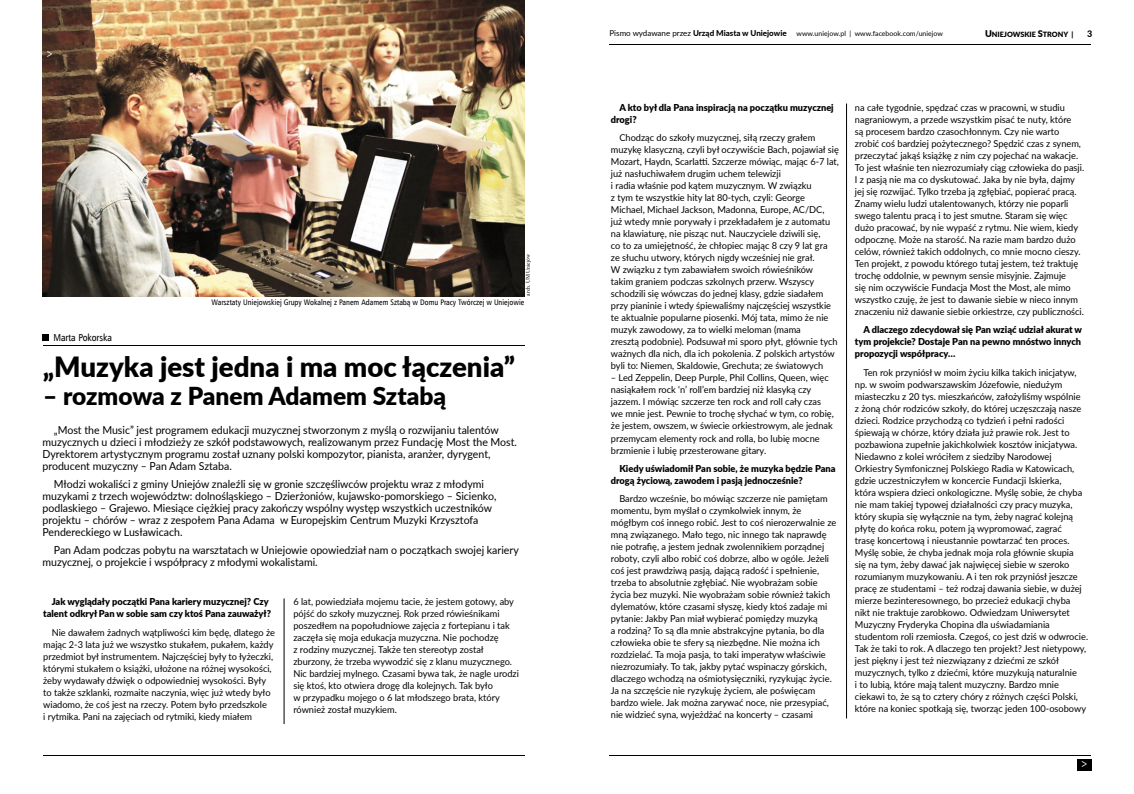
<style>
.page{position:relative;width:1134px;height:794px;background:#fff}
.page>*{position:absolute;margin:0;border:0;box-sizing:border-box;transform-origin:0 0}
.t1{font:900 27.9px "Lato";color:#000}
.t2{font:900 24.7px "Lato";color:#000}
.t3{font:700 12px "Minion Pro";color:#fff;scale:.86 1}
.t4{font:11px/12px "Lato";color:#000;scale:.96 1}
.t5{font:10px "Humnst 777 Cn EU";color:#000}
.t6{font:9.5px/12px "Lato";color:#000}
.t7{font:900 9.5px/12px "Lato";color:#000}
.t8{font:800 9px "Lato";color:#000}
.t9{font:8px "Humnst 777 Cn EU";color:#000}
.t10{font:900 7.2px "Lato";color:#000}
.t11{font:7px "Lato";color:#000}
.t12{font:5.6px "Times New Roman";color:#000}
.s1{font-size:8px}
.s2{font-weight:800;font-size:8px}
.s3{font-size:9.2px}
</style>
<div class="page">
<hr style="left:43px;top:755px;width:481px;height:1px;background:#000">
<hr style="left:609px;top:44px;width:482px;height:1px;background:#000">
<hr style="left:609px;top:755px;width:482px;height:1px;background:#000">
<hr style="left:284px;top:598px;width:1px;height:126px;background:#000">
<hr style="left:846px;top:103px;width:1px;height:615px;background:#000">
<hr style="left:43px;top:345px;width:481px;height:1px;background:#000">
<svg style="left:43px;top:334px;width:6px;height:6px"></svg>
<img style="left:43px;top:0;width:481px;height:296px">
<div style="left:1077px;top:758px;width:14px;height:12px;background:#000"></div>
<p class="t3" style="left:47px;top:44px;width:8px">&gt;</p>
<p class="t12" style="left:524px;top:296px;width:44px;rotate:-90deg">arch. UM Uniejów</p>
<p class="t9" style="left:211px;top:297px;width:315px">Warsztaty Uniejowskiej Grupy Wokalnej z Panem Adamem Sztabą w Domu Pracy Twórczej w Uniejowie</p>
<p class="t5" style="left:53px;top:331px;width:60px">Marta Pokorska</p>
<h1 class="t1" style="left:43px;top:346px;width:473px">„Muzyka jest jedna i ma moc łączenia”</h1>
<h2 class="t2" style="left:43px;top:377px;width:404px">– rozmowa z Panem Adamem Sztabą</h2>
<p class="t4" style="left:43px;top:424px;width:496px;text-indent:11px">„Most the Music” jest programem edukacji muzycznej stworzonym z myślą o rozwijaniu talentów muzycznych u dzieci i młodzieży ze szkół podstawowych, realizowanym przez Fundację Most the Most.<br>Dyrektorem artystycznym programu został uznany polski kompozytor, pianista, aranżer, dyrygent, producent muzyczny – Pan Adam Sztaba.</p>
<p class="t4" style="left:43px;top:477px;width:474px;text-indent:11px">Młodzi wokaliści z gminy Uniejów znaleźli się w gronie szczęśliwców projektu wraz z młodymi muzykami z trzech województw: dolnośląskiego – Dzierżoniów, kujawsko-pomorskiego – Sicienko, podlaskiego – Grajewo. Miesiące ciężkiej pracy zakończy wspólny występ wszystkich uczestników projektu – chórów – wraz z zespołem Pana Adama w Europejskim Centrum Muzyki Krzysztofa Pendereckiego w Lusławicach.</p>
<p class="t4" style="left:43px;top:543px;width:498px;text-indent:11px">Pan Adam podczas pobytu na warsztatach w Uniejowie opowiedział nam o początkach swojej kariery muzycznej, o projekcie i współpracy z młodymi wokalistami.</p>
<p class="t7" style="left:43px;top:595px;width:229px;text-align:right">Jak wyglądały początki Pana kariery muzycznej? Czy talent odkrył Pan w sobie sam czy ktoś Pana zauważył?</p>
<p class="t6" style="left:43px;top:625px;width:233px;text-indent:9px">Nie dawałem żadnych wątpliwości kim będę, dlatego że mając 2-3 lata już we wszystko stukałem, pukałem, każdy przedmiot był instrumentem. Najczęściej były to łyżeczki, którymi stukałem o książki, ułożone na różnej wysokości, żeby wydawały dźwięk o odpowiedniej wysokości. Były to także szklanki, rozmaite naczynia, więc już wtedy było wiadomo, że coś jest na rzeczy. Potem było przedszkole<br>i rytmika. Pani na zajęciach od rytmiki, kiedy miałem</p>
<p class="t6" style="left:293px;top:595px;width:227px">6 lat, powiedziała mojemu tacie, że jestem gotowy, aby pójść do szkoły muzycznej. Rok przed rówieśnikami poszedłem na popołudniowe zajęcia z fortepianu i tak zaczęła się moja edukacja muzyczna. Nie pochodzę<br>z rodziny muzycznej. Także ten stereotyp został zburzony, że trzeba wywodzić się z klanu muzycznego.<br>Nic bardziej mylnego. Czasami bywa tak, że nagle urodzi się ktoś, kto otwiera drogę dla kolejnych. Tak było<br>w przypadku mojego o 6 lat młodszego brata, który również został muzykiem.</p>
<p class="t11" style="left:609px;top:28px;width:335px"><span class="s1">Pismo wydawane przez</span> <span class="s2">Urząd Miasta w Uniejowie</span> www.uniejow.pl | www.facebook.com/uniejow</p>
<p class="t10" style="left:985px;top:29px;width:90px"><span class="s3">U</span>NIEJOWSKIE <span class="s3">S</span>TRONY |</p>
<p class="t8" style="left:1087px;top:27px;width:7px">3</p>
<p class="t7" style="left:611px;top:101px;width:224px;text-indent:9px">A kto był dla Pana inspiracją na początku muzycznej drogi?</p>
<p class="t6" style="left:611px;top:131px;width:230px;text-indent:9px">Chodząc do szkoły muzycznej, siłą rzeczy grałem muzykę klasyczną, czyli był oczywiście Bach, pojawiał się Mozart, Haydn, Scarlatti. Szczerze mówiąc, mając 6-7 lat, już nasłuchiwałem drugim uchem telewizji<br>i radia właśnie pod kątem muzycznym. W związku<br>z tym te wszystkie hity lat 80-tych, czyli: George Michael, Michael Jackson, Madonna, Europe, AC/DC,<br>już wtedy mnie porywały i przekładałem je z automatu na klawiaturę, nie pisząc nut. Nauczyciele dziwili się,<br>co to za umiejętność, że chłopiec mając 8 czy 9 lat gra<br>ze słuchu utwory, których nigdy wcześniej nie grał.<br>W związku z tym zabawiałem swoich rówieśników<br>takim graniem podczas szkolnych przerw. Wszyscy schodzili się wówczas do jednej klasy, gdzie siadałem przy pianinie i wtedy śpiewaliśmy najczęściej wszystkie te aktualnie popularne piosenki. Mój tata, mimo że nie muzyk zawodowy, za to wielki meloman (mama<br>zresztą podobnie). Podsuwał mi sporo płyt, głównie tych ważnych dla nich, dla ich pokolenia. Z polskich artystów byli to: Niemen, Skaldowie, Grechuta; ze światowych</p>
<p class="t6" style="left:611px;top:371px;width:224px">– Led Zeppelin, Deep Purple, Phil Collins, Queen, więc nasiąkałem rock ‘n’ roll’em bardziej niż klasyką czy jazzem. I mówiąc szczerze ten rock and roll cały czas we mnie jest. Pewnie to trochę słychać w tym, co robię, że jestem, owszem, w świecie orkiestrowym, ale jednak przemycam elementy rock and rolla, bo lubię mocne brzmienie i lubię przesterowane gitary.</p>
<p class="t7" style="left:611px;top:462px;width:226px;text-indent:9px">Kiedy uświadomił Pan sobie, że muzyka będzie Pana drogą życiową, zawodem i pasją jednocześnie?</p>
<p class="t6" style="left:611px;top:492px;width:227px;text-indent:9px">Bardzo wcześnie, bo mówiąc szczerze nie pamiętam momentu, bym myślał o czymkolwiek innym, że mógłbym coś innego robić. Jest to coś nierozerwalnie ze mną związanego. Mało tego, nic innego tak naprawdę nie potrafię, a jestem jednak zwolennikiem porządnej roboty, czyli albo robić coś dobrze, albo w ogóle. Jeżeli coś jest prawdziwą pasją, dającą radość i spełnienie, trzeba to absolutnie zgłębiać. Nie wyobrażam sobie życia bez muzyki. Nie wyobrażam sobie również takich dylematów, które czasami słyszę, kiedy ktoś zadaje mi pytanie: Jakby Pan miał wybierać pomiędzy muzyką<br>a rodziną? To są dla mnie abstrakcyjne pytania, bo dla człowieka obie te sfery są niezbędne. Nie można ich rozdzielać. Ta moja pasja, to taki imperatyw właściwie niezrozumiały. To tak, jakby pytać wspinaczy górskich, dlaczego wchodzą na ośmiotysięczniki, ryzykując życie.<br>Ja na szczęście nie ryzykuję życiem, ale poświęcam bardzo wiele. Jak można zarywać noce, nie przesypiać, nie widzieć syna, wyjeżdżać na koncerty – czasami</p>
<p class="t6" style="left:855px;top:101px;width:231px">na całe tygodnie, spędzać czas w pracowni, w studiu nagraniowym, a przede wszystkim pisać te nuty, które<br>są procesem bardzo czasochłonnym. Czy nie warto zrobić coś bardziej pożytecznego? Spędzić czas z synem, przeczytać jakąś książkę z nim czy pojechać na wakacje.<br>To jest właśnie ten niezrozumiały ciąg człowieka do pasji.<br>I z pasją nie ma co dyskutować. Jaka by nie była, dajmy jej się rozwijać. Tylko trzeba ją zgłębiać, popierać pracą.<br>Znamy wielu ludzi utalentowanych, którzy nie poparli swego talentu pracą i to jest smutne. Staram się więc dużo pracować, by nie wypaść z rytmu. Nie wiem, kiedy odpocznę. Może na starość. Na razie mam bardzo dużo celów, również takich oddolnych, co mnie mocno cieszy.<br>Ten projekt, z powodu którego tutaj jestem, też traktuję trochę oddolnie, w pewnym sensie misyjnie. Zajmuje<br>się nim oczywiście Fundacja Most the Most, ale mimo wszystko czuję, że jest to dawanie siebie w nieco innym znaczeniu niż dawanie siebie orkiestrze, czy publiczności.</p>
<p class="t7" style="left:855px;top:323px;width:229px;text-align:justify;text-indent:9px">A dlaczego zdecydował się Pan wziąć udział akurat w tym projekcie? Dostaje Pan na pewno mnóstwo innych propozycji współpracy…</p>
<p class="t6" style="left:855px;top:366px;width:235px;text-indent:9px">Ten rok przyniósł w moim życiu kilka takich inicjatyw, np. w swoim podwarszawskim Józefowie, niedużym miasteczku z 20 tys. mieszkańców, założyliśmy wspólnie<br>z żoną chór rodziców szkoły, do której uczęszczają nasze dzieci. Rodzice przychodzą co tydzień i pełni radości śpiewają w chórze, który działa już prawie rok. Jest to pozbawiona zupełnie jakichkolwiek kosztów inicjatywa.<br>Niedawno z kolei wróciłem z siedziby Narodowej Orkiestry Symfonicznej Polskiego Radia w Katowicach, gdzie uczestniczyłem w koncercie Fundacji Iskierka,<br>która wspiera dzieci onkologiczne. Myślę sobie, że chyba nie mam takiej typowej działalności czy pracy muzyka, który skupia się wyłącznie na tym, żeby nagrać kolejną płytę do końca roku, potem ją wypromować, zagrać<br>trasę koncertową i nieustannie powtarzać ten proces.<br>Myślę sobie, że chyba jednak moja rola głównie skupia<br>się na tym, żeby dawać jak najwięcej siebie w szeroko rozumianym muzykowaniu. A i ten rok przyniósł jeszcze pracę ze studentami – też rodzaj dawania siebie, w dużej mierze bezinteresownego, bo przecież edukacji chyba<br>nikt nie traktuje zarobkowo. Odwiedzam Uniwersytet Muzyczny Fryderyka Chopina dla uświadamiania studentom roli rzemiosła. Czegoś, co jest dziś w odwrocie.<br>Tak że taki to rok. A dlaczego ten projekt? Jest nietypowy, jest piękny i jest też niezwiązany z dziećmi ze szkół muzycznych, tylko z dziećmi, które muzykują naturalnie<br>i to lubią, które mają talent muzyczny. Bardzo mnie ciekawi to, że są to cztery chóry z różnych części Polski, które na koniec spotkają się, tworząc jeden 100-osobowy</p>
<p class="t3" style="left:1081px;top:755px;width:8px">&gt;</p>
</div>
